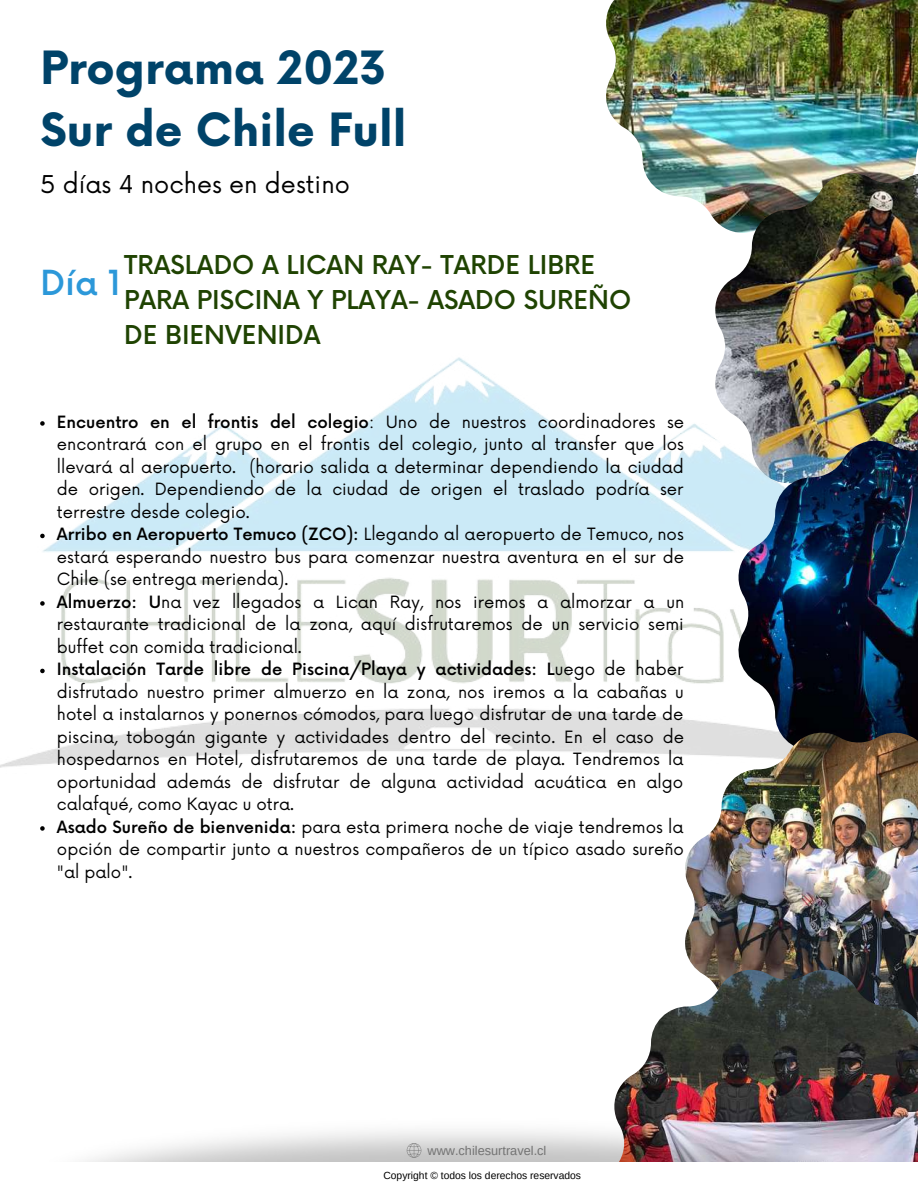
<style>
.page{position:relative;width:918px;height:1188px;background:#fff}
.page>*{position:absolute;margin:0;border:0;box-sizing:border-box;transform-origin:0 0}
.t1{font:700 44.7px/61.8px "Now";color:#004369}
.t2{font:500 33.6px "Now";color:#2c98d9}
.t3{font:500 25.35px/34.8px "Now";color:#1f4302}
.t4{font:24px "Now";color:#000}
.t5{font:16.5px/22.5px "Now";color:#000}
.t6{font:12.75px "Arimo";color:#737373}
.t7{font:10.35px "Arimo";color:#000}
.s1{font-weight:500}
</style>
<div class="page">
<img style="left:606px;top:0;width:312px;height:220px">
<img style="left:715px;top:173px;width:203px;height:150px">
<img style="left:0;top:323px;width:918px;height:445px">
<img style="left:738px;top:441px;width:180px;height:292px">
<img style="left:685px;top:733px;width:233px;height:237px">
<img style="left:635px;top:970px;width:283px;height:103px">
<svg style="left:40px;top:421px;width:5px;height:5px"></svg>
<svg style="left:40px;top:534px;width:5px;height:4px"></svg>
<svg style="left:40px;top:601px;width:5px;height:5px"></svg>
<svg style="left:40px;top:669px;width:5px;height:4px"></svg>
<svg style="left:40px;top:826px;width:5px;height:5px"></svg>
<img style="left:85px;top:1073px;width:833px;height:89px">
<svg style="left:407px;top:1143px;width:14px;height:15px"></svg>
<h1 class="t1" style="left:40px;top:40px;width:368px">Programa 2023<br>Sur de Chile Full</h1>
<h3 class="t4" style="left:40px;top:171px;width:311px">5 días 4 noches en destino</h3>
<h3 class="t3" style="left:124px;top:249px;width:509px">TRASLADO A LICAN RAY- TARDE LIBRE<br>PARA PISCINA Y PLAYA- ASADO SUREÑO<br>DE BIENVENIDA</h3>
<h2 class="t2" style="left:40px;top:265px;width:82px">Día 1</h2>
<p class="t5" style="left:57px;top:412px;width:629px"><span class="s1">Encuentro en el frontis del colegio</span>: Uno de nuestros coordinadores se encontrará con el grupo en el frontis del colegio, junto al transfer que los llevará al aeropuerto. (horario salida a determinar dependiendo la ciudad de origen. Dependiendo de la ciudad de origen el traslado podría ser terrestre desde colegio.<br><span class="s1">Arribo en Aeropuerto Temuco (ZCO):</span> Llegando al aeropuerto de Temuco, nos estará esperando nuestro bus para comenzar nuestra aventura en el sur de Chile (se entrega merienda).<br><span class="s1">Almuerzo: U</span>na vez llegados a Lican Ray, nos iremos a almorzar a un restaurante tradicional de la zona, aquí disfrutaremos de un servicio semi buffet con comida tradicional.<br><span class="s1">Instalación Tarde libre de Piscina/Playa y actividades: L</span>uego de haber disfrutado nuestro primer almuerzo en la zona, nos iremos a la cabañas u hotel a instalarnos y ponernos cómodos, para luego disfrutar de una tarde de piscina, tobogán gigante y actividades dentro del recinto. En el caso de hospedarnos en Hotel, disfrutaremos de una tarde de playa. Tendremos la oportunidad además de disfrutar de alguna actividad acuática en algo calafqué, como Kayac u otra.<br><span class="s1">Asado Sureño de bienvenida:</span> para esta primera noche de viaje tendremos la opción de compartir junto a nuestros compañeros de un típico asado sureño "al palo".</p>
<p class="t6" style="left:427px;top:1143px;width:120px">www.chilesurtravel.cl</p>
<p class="t7" style="left:383px;top:1169px;width:199px">Copyright © todos los derechos reservados</p>
</div>
